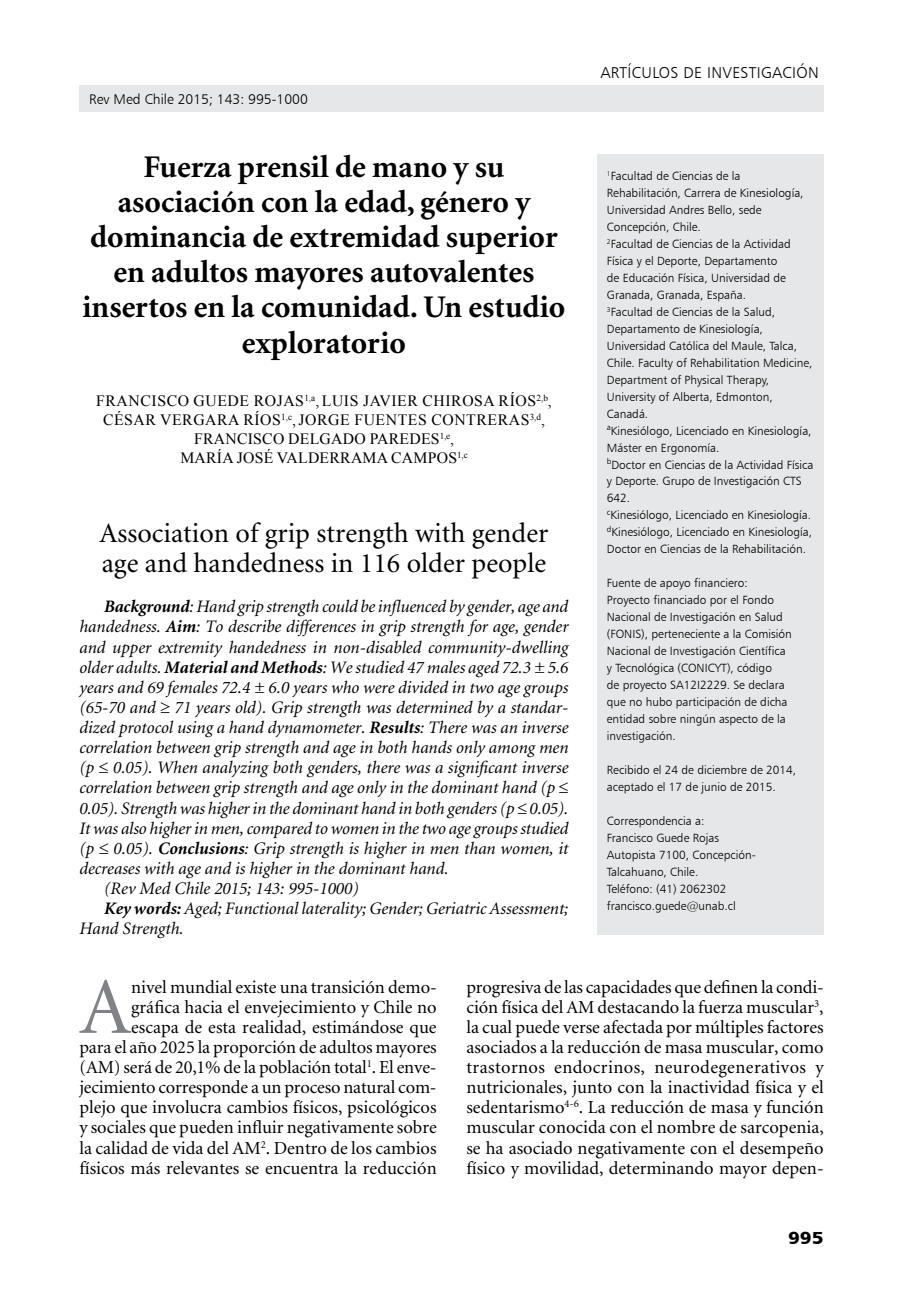
<style>
.page{position:relative;width:918px;height:1315px;background:#fff}
.page>*{position:absolute;margin:0;border:0;box-sizing:border-box;transform-origin:0 0}
.t1{font:80.33px "Minion";color:#808285}
.t2{font:700 31.5px/35px "Minion";color:#000;text-align:center}
.t3{font:28px/29.8px "Minion";color:#000}
.t4{font:18.38px/20.1px "Minion";color:#000;text-align:right}
.t5{font:italic 17.5px "Minion";color:#000}
.t6{font:17.5px "Humanist 777 BT Black B";color:#000;scale:1.1 1}
.t7{font:15.75px/18.9px "Times New Roman";letter-spacing:.035em;color:#000;text-align:center}
.t8{font:15.75px "Humanist 777 BT Light B";letter-spacing:.02em;color:#000}
.t9{font:14px "Humanist 777 BT Light B";color:#000}
.t10{font:11.9px/17px "Humanist 777 BT Light B";color:#000}
.s1{font-weight:700}
</style>
<div class="page">
<div style="left:79px;top:85px;width:744px;height:26px;background:#e6e7e8"></div>
<div style="left:597px;top:154px;width:226px;height:780px;background:#e6e7e8"></div>
<p class="t9" style="left:89px;top:90px;width:220px">Rev Med Chile 2015; 143: 995-1000</p>
<h2 class="t2" style="left:83px;top:151px;width:484px">Fuerza prensil de mano y su asociación con la edad, género y dominancia de extremidad superior en adultos mayores autovalentes insertos en la comunidad. Un estudio exploratorio</h2>
<h3 class="t7" style="left:96px;top:391px;width:457px">FRANCISCO GUEDE ROJAS <sup>1,A</sup>, LUIS JAVIER CHIROSA RÍOS <sup>2,B</sup>, CÉSAR VERGARA RÍOS <sup>1,C</sup>,JORGE FUENTES CONTRERAS <sup>3,D</sup>, FRANCISCO DELGADO PAREDES <sup>1,E</sup>,<br>MARÍA JOSÉ VALDERRAMA CAMP OS <sup>1,C</sup></h3>
<h3 class="t3" style="left:99px;top:519px;width:450px">Association of grip strength with gender age and handedness in 116 older people</h3>
<h3 class="t5" style="left:104px;top:598px;width:465px"><span class="s1">Background</span>: Hand grip strength could be influenced by gender, age and</h3>
<h3 class="t5" style="left:79px;top:618px;width:491px">handedness. <span class="s1">Aim</span>: To describe differences in grip strength for age, gender</h3>
<h3 class="t5" style="left:79px;top:638px;width:490px">and upper extremity handedness in non-disabled community-dwelling</h3>
<h3 class="t5" style="left:79px;top:658px;width:490px">older adults. <span class="s1">Material and Methods</span>: We studied 47 males aged 72.3 ± 5.6</h3>
<h3 class="t5" style="left:79px;top:678px;width:490px">years and 69 females 72.4 ± 6.0 years who were divided in two age groups</h3>
<h3 class="t5" style="left:79px;top:699px;width:490px">(65-70 and ≥ 71 years old). Grip strength was determined by a standar-</h3>
<h3 class="t5" style="left:79px;top:719px;width:490px">dized protocol using a hand dynamometer. <span class="s1">Results</span>: There was an inverse</h3>
<h3 class="t5" style="left:79px;top:739px;width:490px">correlation between grip strength and age in both hands only among men</h3>
<h3 class="t5" style="left:79px;top:759px;width:490px">(p ≤ 0.05). When analyzing both genders, there was a significant inverse</h3>
<h3 class="t5" style="left:79px;top:779px;width:491px">correlation between grip strength and age only in the dominant hand (p ≤</h3>
<h3 class="t5" style="left:79px;top:799px;width:490px">0.05). Strength was higher in the dominant hand in both genders (p ≤ 0.05).</h3>
<h3 class="t5" style="left:79px;top:819px;width:491px">It was also higher in men, compared to women in the two age groups studied</h3>
<h3 class="t5" style="left:79px;top:839px;width:491px">(p ≤ 0.05). <span class="s1">Conclusions</span>: Grip strength is higher in men than women, it</h3>
<h3 class="t5" style="left:79px;top:860px;width:371px">decreases with age and is higher in the dominant hand.</h3>
<h3 class="t5" style="left:104px;top:880px;width:256px">(Rev Med Chile 2015; 143: 995-1000)</h3>
<h3 class="t5" style="left:104px;top:900px;width:466px"><span class="s1">Key words:</span> Aged; Functional laterality; Gender; Geriatric Assessment;</h3>
<h3 class="t5" style="left:79px;top:920px;width:106px">Hand Strength.</h3>
<h3 class="t8" style="left:600px;top:63px;width:220px">ARTÍCULOS DE INVESTIGACIÓN</h3>
<p class="t10" style="left:607px;top:167px;width:208px"><sup>1</sup>Facultad de Ciencias de la Rehabilitación, Carrera de Kinesiología, Universidad Andres Bello, sede Concepción, Chile.<br><sup>2</sup>Facultad de Ciencias de la Actividad Física y el Deporte, Departamento<br>de Educación Física, Universidad de Granada, Granada, España.<br><sup>3</sup>Facultad de Ciencias de la Salud, Departamento de Kinesiología, Universidad Católica del Maule, Talca, Chile. Faculty of Rehabilitation Medicine, Department of Physical Therapy, University of Alberta, Edmonton, Canadá.<br><sup>a</sup>Kinesiólogo, Licenciado en Kinesiología, Máster en Ergonomía.<br><sup>b</sup>Doctor en Ciencias de la Actividad Física y Deporte. Grupo de Investigación CTS 642.<br><sup>c</sup>Kinesiólogo, Licenciado en Kinesiología. <sup>d</sup>Kinesiólogo, Licenciado en Kinesiología, Doctor en Ciencias de la Rehabilitación.</p>
<p class="t10" style="left:607px;top:574px;width:186px">Fuente de apoyo financiero:<br>Proyecto financiado por el Fondo<br>Nacional de Investigación en Salud (FONIS), perteneciente a la Comisión<br>Nacional de Investigación Científica y Tecnológica (CONICYT), código<br>de proyecto SA12I2229. Se declara que no hubo participación de dicha entidad sobre ningún aspecto de la investigación.</p>
<p class="t10" style="left:607px;top:761px;width:191px">Recibido el 24 de diciembre de 2014, aceptado el 17 de junio de 2015.</p>
<p class="t10" style="left:607px;top:812px;width:150px">Correspondencia a:<br>Francisco Guede Rojas<br>Autopista 7100, Concepción-<br>Talcahuano, Chile.<br>Teléfono: (41) 2062302 francisco.guede@unab.cl</p>
<h1 class="t1" style="left:79px;top:967px;width:53px">A</h1>
<p class="t4" style="left:79px;top:977px;width:359px">nivel mundial existe una transición demo&shy;gráfica hacia el envejecimiento y Chile no escapa de esta realidad, estimándose que<br>para el año 2025 la proporción de adultos mayores (AM) será de 20,1% de la población total<sup>1</sup>. El enve&shy;jecimiento corresponde a un proceso natural com&shy;plejo que involucra cambios físicos, psicológicos y sociales que pueden influir negativamente sobre la calidad de vida del AM<sup>2</sup>. Dentro de los cambios físicos más relevantes se encuentra la reducción</p>
<p class="t4" style="left:466px;top:977px;width:359px;text-align:justify">progresiva de las capacidades que definen la condi&shy;ción física del AM destacando la fuerza muscular<sup>3</sup>, la cual puede verse afectada por múltiples factores asociados a la reducción de masa muscular, como trastornos endocrinos, neurodegenerativos y nutricionales, junto con la inactividad física y el sedentarismo<sup>4-6</sup>. La reducción de masa y función muscular conocida con el nombre de sarcopenia, se ha asociado negativamente con el desempeño físico y movilidad, determinando mayor depen-</p>
<h3 class="t6" style="left:788px;top:1226px;width:34px">995</h3>
</div>
